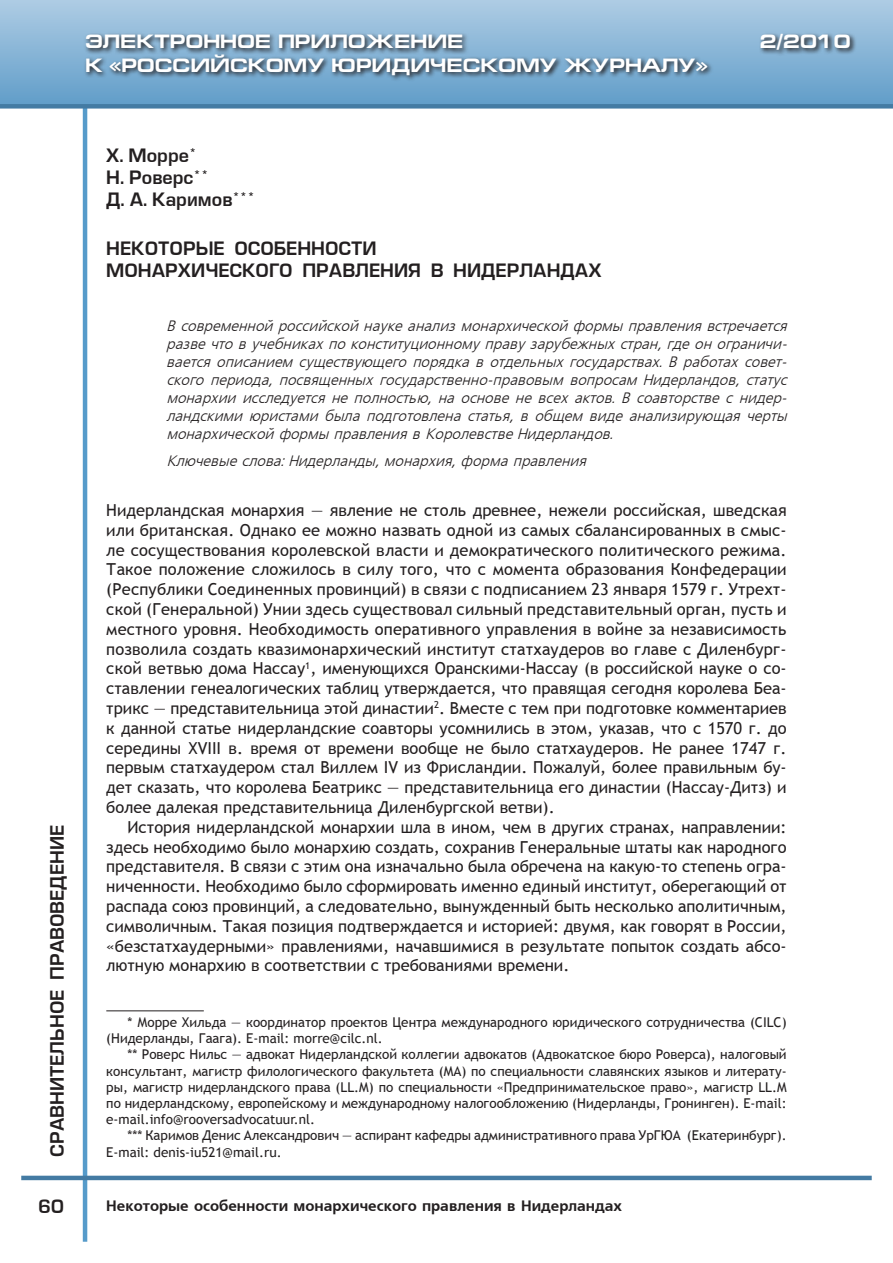
<style>
.page{position:relative;width:893px;height:1263px;background:#fff}
.page>*{position:absolute;margin:0;border:0;box-sizing:border-box;transform-origin:0 0}
.t1{font:700 19.5px "Europe Ext";color:#fff}
.t2{font:18px/21.6px "Europe Demi Normal";color:#231f20}
.t3{font:16.5px/19.8px "Trebuchet MS";color:#231f20;text-align:justify}
.t4{font:italic 15px/18px "Free Set Cyrillic";color:#231f20;text-align:justify}
.t5{font:15px "Free Set Bold Cyrillic";color:#231f20}
.t6{font:13.5px/16.2px "Trebuchet MS";color:#231f20}
</style>
<div class="page">
<hr style="left:83px;top:89px;width:4px;height:1153px;background:#569bca">
<hr style="left:21px;top:1176px;width:851px;height:4px;background:#447ba3">
<div style="left:0;top:0;width:893px;height:106px;background:linear-gradient(to bottom,#aecce4,#619dc9)"></div>
<div style="left:0;top:104px;width:893px;height:5px;background:#447ba3"></div>
<svg style="left:83px;top:31px;width:773px;height:50px;background:#7297b3"></svg>
<hr style="left:106px;top:1010px;width:98px;height:1px;background:#231f20">
<p class="t1" style="left:85px;top:31px;width:380px">ЭЛЕКТРОННОЕ ПРИЛОЖЕНИЕ</p>
<p class="t1" style="left:760px;top:31px;width:92px">2/2010</p>
<p class="t1" style="left:85px;top:54px;width:624px">К «РОССИЙСКОМУ ЮРИДИЧЕСКОМУ ЖУРНАЛУ»</p>
<p class="t2" style="left:47px;top:1157px;width:333px;rotate:-90deg">сравнительное правоведение</p>
<p class="t2" style="left:38px;top:1196px;width:27px">60</p>
<p class="t2" style="left:106px;top:145px;width:150px">Х. Морре<sup>*<br></sup>Н. Роверс<sup>**<br></sup>Д. А. Каримов<sup>***</sup></p>
<p class="t2" style="left:106px;top:237px;width:496px;line-height:22.2px">Некоторые особенности<br>м онархического правления в Нидерландах</p>
<p class="t4" style="left:166px;top:318px;width:626px">В современной российской наукеанализмонархической формы правлениявстречается развечтовучебникахпоконституционномуправузарубежныхстран,гдеонограничи&shy;вается описанием существующего порядка в отдельных государствах. В работах совет&shy;ского периода, посвященных государственно-правовым вопросам Нидерландов, статус монархии исследуется не полностью, на основе не всех актов. В соавторстве с нидер&shy;ландскими юристами была подготовлена статья, в общем виде анализирующая черты монархической формы правлениявКоролевствеНидерландов.</p>
<p class="t4" style="left:166px;top:453px;width:426px">Ключевыеслова:Нидерланды,монархия,формаправления</p>
<p class="t3" style="left:106px;top:500px;width:682px">Нидерландская монархия — явление не столь древнее, нежели российская, шведская или британская. Однако ее можно назвать одной из самых сбалансированных в смыс&shy;ле сосуществования королевской власти и демократического политического режима.<br>Такое положение сложилось в силу того, что с момента образования Конфедерации (Республики Соединенных провинций) в связи с подписанием 23 января 1579 г. Утрехт&shy;ской (Генеральной) Унии здесь существовал сильный представительный орган, пусть и местного уровня. Необходимость оперативного управления в войне за независимость позволила создать квазимонархический институт статхаудеров во главе с Диленбург&shy;ской ветвью дома Нассау<sup>1</sup>, именующихся Оранскими-Нассау (в российской науке о со&shy;ставлении генеалогических таблиц утверждается, что правящая сегодня королева Беа&shy;трикс — представительница этой династии<sup>2</sup>. Вместе с тем при подготовке комментариев к данной статье нидерландские соавторы усомнились в этом, указав, что с 1570 г. до середины XVIII в. время от времени вообще не было статхаудеров. Не ранее 1747 г. первым статхаудером стал Виллем IV из Фрисландии. Пожалуй, более правильным бу&shy;дет сказать, что королева Беатрикс — представительница его династии (Нассау-Дитз) и более далекая представительница Диленбургской ветви).</p>
<p class="t3" style="left:106px;top:817px;width:682px;text-indent:21px">История нидерландской монархии шла в ином, чем в других странах, направлении: здесь необходимо было монархию создать, сохранив Генеральные штаты как народного представителя. В связи с этим она изначально была обречена на какую-то степень огра&shy;ниченности. Необходимо было сформировать именно единый институт, оберегающий от распада союз провинций, а следовательно, вынужденный быть несколько аполитичным, символичным. Такая позиция подтверждается и историей: двумя, как говорят в России, «безстатхаудерными» правлениями, начавшимися в результате попыток создать абсо&shy;лютную монархию в соответствии с требованиями времени.</p>
<p class="t6" style="left:106px;top:1014px;width:682px;text-indent:21px">* Морре Хильда — координатор проектов Центра международного юридического сотрудничества (CILC) (Нидерланды, Гаага). E-mail: morre@cilc.nl.</p>
<p class="t6" style="left:106px;top:1047px;width:682px;text-align:justify;text-indent:21px">** Роверс Нильс — адвокат Нидерландской коллегии адвокатов (Адвокатское бюро Роверса), налоговый консультант, магистр филологического факультета (MA) по специальности славянских языков и литерату&shy;ры, магистр нидерландского права (LL.M) по специальности «Предпринимательское право», магистр LL.M по нидерландскому, европейскому и международному налогообложению (Нидерланды, Гронинген). E-mail: e-mail.info@rooversadvocatuur.nl.</p>
<p class="t6" style="left:106px;top:1128px;width:682px;text-indent:21px">*** Каримов Денис Александрович — аспирант кафедры административного права УрГЮА (Екатеринбург).<br>E-mail: denis-iu521@mail.ru.</p>
<p class="t5" style="left:106px;top:1197px;width:517px">Некоторые особенности монархического правления в Нидерландах</p>
</div>
